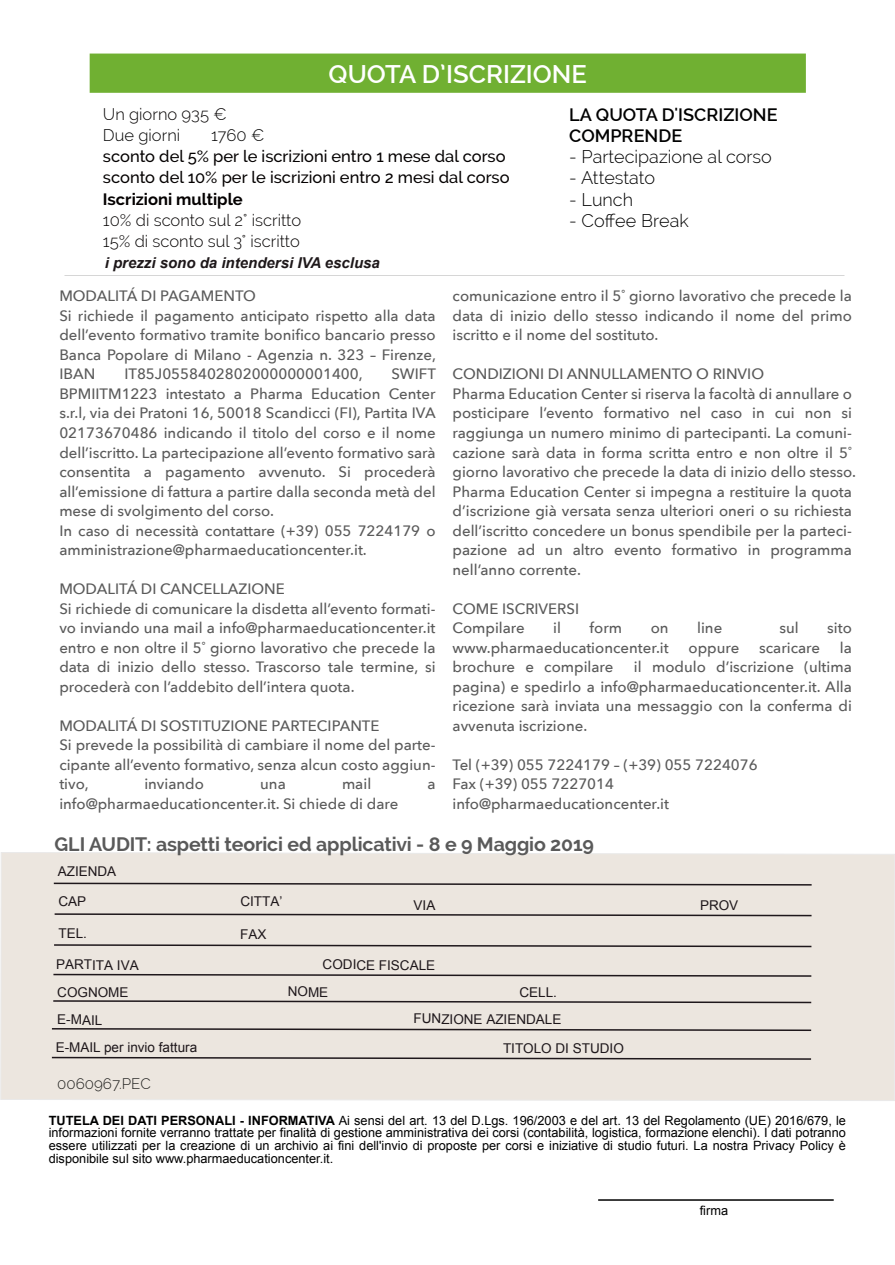
<style>
.page{position:relative;width:895px;height:1265px;background:#fff}
.page>*{position:absolute;margin:0;border:0;box-sizing:border-box;transform-origin:0 0}
.t1{font:600 25.5px "Raleway";color:#fff}
.t2{font:700 19.5px "Raleway";letter-spacing:-.005em;color:#5a5a5a}
.t3{font:300 18px "Raleway";color:#000101}
.t4{font:600 18px/21.3px "Raleway";color:#000101}
.t5{font:500 16.5px/21.3px "Raleway";color:#040000}
.t6{font:300 16.5px/21.3px "Raleway";color:#040000}
.t7{font:700 16.5px "Raleway";color:#040000}
.t8{font:300 16.5px "Raleway";color:#000101}
.t9{font:500 15px/19.5px "Avenir Next";color:#5a5a5a}
.t10{font:italic 700 15px "Arial";color:#1e181a}
.t11{font:300 15px "Raleway";color:#1d1d1b}
.t12{font:13.5px/29.5px "Arial";letter-spacing:-.005em;color:#1e171b}
.t13{font:12.75px/12.8px "Arial";color:#000101;text-align:justify}
.t14{font:12.75px "Arial";color:#010000}
.s1{font-weight:700}
</style>
<div class="page">
<div style="left:90px;top:54px;width:715px;height:39px;background:#70b032"></div>
<hr style="left:598px;top:1199px;width:235px;height:1px;background:#010000">
<div style="left:0;top:852px;width:894px;height:248px;background:#ece6df"></div>
<svg style="left:54px;top:882px;width:757px;height:3px;background:#8c8684"></svg>
<svg style="left:55px;top:913px;width:756px;height:3px;background:#86807e"></svg>
<svg style="left:53px;top:973px;width:758px;height:3px;background:#928b89"></svg>
<svg style="left:53px;top:1000px;width:758px;height:3px;background:#857f7d"></svg>
<svg style="left:52px;top:1028px;width:758px;height:2px;background:#756e6e"></svg>
<svg style="left:52px;top:1056px;width:758px;height:3px;background:#938c8a"></svg>
<svg style="left:54px;top:944px;width:757px;height:3px;background:#857f7d"></svg>
<h1 class="t1" style="left:328px;top:59px;width:260px">QUOTA D’ISCRIZIONE</h1>
<p class="t6" style="left:103px;top:103px;width:125px">Un giorno 935 €</p>
<p class="t8" style="left:103px;top:125px;width:79px">Due giorni</p>
<p class="t8" style="left:211px;top:125px;width:55px">1760 €</p>
<p class="t5" style="left:103px;top:145px;width:408px">sconto del 5% per le iscrizioni entro 1 mese dal corso sconto del 10% per le iscrizioni entro 2 mesi dal corso</p>
<p class="t7" style="left:103px;top:189px;width:141px">Iscrizioni multiple</p>
<p class="t6" style="left:103px;top:209px;width:199px">10% di sconto sul 2° iscritto<br>15% di sconto sul 3° iscritto</p>
<p class="t10" style="left:105px;top:253px;width:277px">i prezzi sono da intendersi IVA esclusa</p>
<p class="t4" style="left:569px;top:104px;width:210px">LA QUOTA D'ISCRIZIONE<br>COMPRENDE</p>
<p class="t3" style="left:569px;top:146px;width:204px">- Partecipazione al corso</p>
<p class="t3" style="left:569px;top:167px;width:87px">- Attestato</p>
<p class="t3" style="left:569px;top:189px;width:65px">- Lunch</p>
<p class="t3" style="left:569px;top:210px;width:121px">- Coffee Break</p>
<p class="t9" style="left:59px;top:286px;width:378px">MODALITÁ DI PAGAMENTO<br>Si richiede il pagamento anticipato rispetto alla data dell’evento formativo tramite bonifico bancario presso Banca Popolare di Milano - Agenzia n. 323 – Firenze, IBAN</p>
<p class="t9" style="left:452px;top:286px;width:401px;text-align:justify">comunicazione entro il 5˚ giorno lavorativo che precede la data di inizio dello stesso indicando il nome del primo iscritto e il nome del sostituto.</p>
<p class="t9" style="left:452px;top:364px;width:405px">CONDIZIONI DI ANNULLAMENTO O RINVIO<br>Pharma Education Center si riserva la facoltà di annullare o posticipare l’evento formativo nel caso in cui non si raggiunga un numero minimo di partecipanti. La comuni&shy;cazione sarà data in forma scritta entro e non oltre il 5˚ giorno lavorativo che precede la data di inizio dello stesso.<br>Pharma Education Center si impegna a restituire la quota d’iscrizione già versata senza ulteriori oneri o su richiesta dell’iscritto concedere un bonus spendibile per la parteci&shy;pazione ad un altro evento formativo in programma nell’anno corrente.</p>
<p class="t9" style="left:452px;top:598px;width:128px">COME ISCRIVERSI<br>Compilare</p>
<p class="t9" style="left:59px;top:364px;width:378px;text-indent:332px">SWIFT BPMIITM1223 intestato a Pharma Education Center s.r.l, via dei Pratoni 16, 50018 Scandicci (FI), Partita IVA 02173670486 indicando il titolo del corso e il nome dell’iscritto. La partecipazione all’evento formativo sarà consentita a pagamento avvenuto. Si procederà all’emissione di fattura a partire dalla seconda metà del mese di svolgimento del corso.<br>In caso di necessità contattare (+39) 055 7224179 o amministrazione@pharmaeducationcenter.it.</p>
<p class="t9" style="left:59px;top:578px;width:377px">MODALITÁ DI CANCELLAZIONE<br>Si richiede di comunicare la disdetta all’evento formati&shy;vo inviando una mail a info@pharmaeducationcenter.it entro e non oltre il 5˚ giorno lavorativo che precede la data di inizio dello stesso. Trascorso tale termine, si procederà con l’addebito dell’intera quota.</p>
<p class="t9" style="left:59px;top:715px;width:377px">MODALITÁ DI SOSTITUZIONE PARTECIPANTE<br>Si prevede la possibilità di cambiare il nome del parte&shy;cipante all’evento formativo, senza alcun costo aggiun&shy;tivo,</p>
<p class="t9" style="left:124px;top:364px;width:240px">IT85J0558402802000000001400,</p>
<p class="t9" style="left:553px;top:617px;width:9px">il</p>
<p class="t9" style="left:589px;top:617px;width:34px">form</p>
<p class="t9" style="left:650px;top:617px;width:19px">on</p>
<p class="t9" style="left:697px;top:617px;width:27px">line</p>
<p class="t9" style="left:779px;top:617px;width:21px">sul</p>
<p class="t9" style="left:827px;top:617px;width:26px">sito</p>
<p class="t9" style="left:452px;top:637px;width:218px">www.pharmaeducationcenter.it</p>
<p class="t9" style="left:688px;top:637px;width:52px">oppure</p>
<p class="t9" style="left:759px;top:637px;width:62px">scaricare</p>
<p class="t9" style="left:839px;top:637px;width:14px">la</p>
<p class="t9" style="left:452px;top:656px;width:162px">brochure e compilare</p>
<p class="t9" style="left:452px;top:656px;width:401px;text-align:justify;text-indent:181px">il modulo d’iscrizione (ultima pagina) e spedirlo a info@pharmaeducationcenter.it. Alla ricezione sarà inviata una messaggio con la conferma di avvenuta iscrizione.</p>
<p class="t9" style="left:452px;top:754px;width:306px">Tel (+39) 055 7224179 – (+39) 055 7224076<br>Fax (+39) 055 7227014 info@pharmaeducationcenter.it</p>
<h2 class="t2" style="left:55px;top:832px;width:541px">GLI AUDIT: aspetti teorici ed applicativi - 8 e 9 Maggio 2019</h2>
<p class="t9" style="left:144px;top:773px;width:61px">inviando</p>
<p class="t9" style="left:260px;top:773px;width:27px">una</p>
<p class="t9" style="left:342px;top:773px;width:31px">mail</p>
<p class="t9" style="left:427px;top:773px;width:10px">a</p>
<p class="t9" style="left:59px;top:793px;width:340px">info@pharmaeducationcenter.it. Si chiede di dare</p>
<p class="t12" style="left:58px;top:857px;width:60px">AZIENDA<br>CAP</p>
<p class="t12" style="left:240px;top:886px;width:44px">CITTA’</p>
<p class="t12" style="left:413px;top:890px;width:23px">VIA</p>
<p class="t12" style="left:699px;top:891px;width:40px">PROV</p>
<p class="t12" style="left:58px;top:918px;width:30px">TEL.</p>
<p class="t12" style="left:240px;top:919px;width:28px">FAX</p>
<p class="t12" style="left:56px;top:950px;width:84px">PARTITA IVA</p>
<p class="t12" style="left:322px;top:950px;width:114px">CODICE FISCALE</p>
<p class="t12" style="left:57px;top:977px;width:73px">COGNOME</p>
<p class="t12" style="left:288px;top:977px;width:42px">NOME</p>
<p class="t12" style="left:519px;top:977px;width:39px">CELL.</p>
<p class="t12" style="left:56px;top:1006px;width:143px;line-height:27.5px">E-MAIL<br>E-MAIL per invio fattura</p>
<p class="t11" style="left:57px;top:1074px;width:95px">0060967.PEC</p>
<p class="t12" style="left:413px;top:1004px;width:149px">FUNZIONE AZIENDALE</p>
<p class="t12" style="left:503px;top:1033px;width:122px">TITOLO DI STUDIO</p>
<p class="t13" style="left:49px;top:1113px;width:798px"><span class="s1">TUTELA DEI DATI PERSONALI - INFORMATIVA</span> Ai sensi del art. 13 del D.Lgs. 196/2003 e del art. 13 del Regolamento (UE) 2016/679, le informazioni fornite verranno trattate per finalità di gestione amministrativa dei corsi (contabilità, logistica, formazione elenchi). I dati potranno essere utilizzati per la creazione di un archivio ai fini dell'invio di proposte per corsi e iniziative di studio futuri. La nostra Privacy Policy è disponibile sul sito www.pharmaeducationcenter.it.</p>
<p class="t14" style="left:699px;top:1201px;width:30px">firma</p>
</div>
